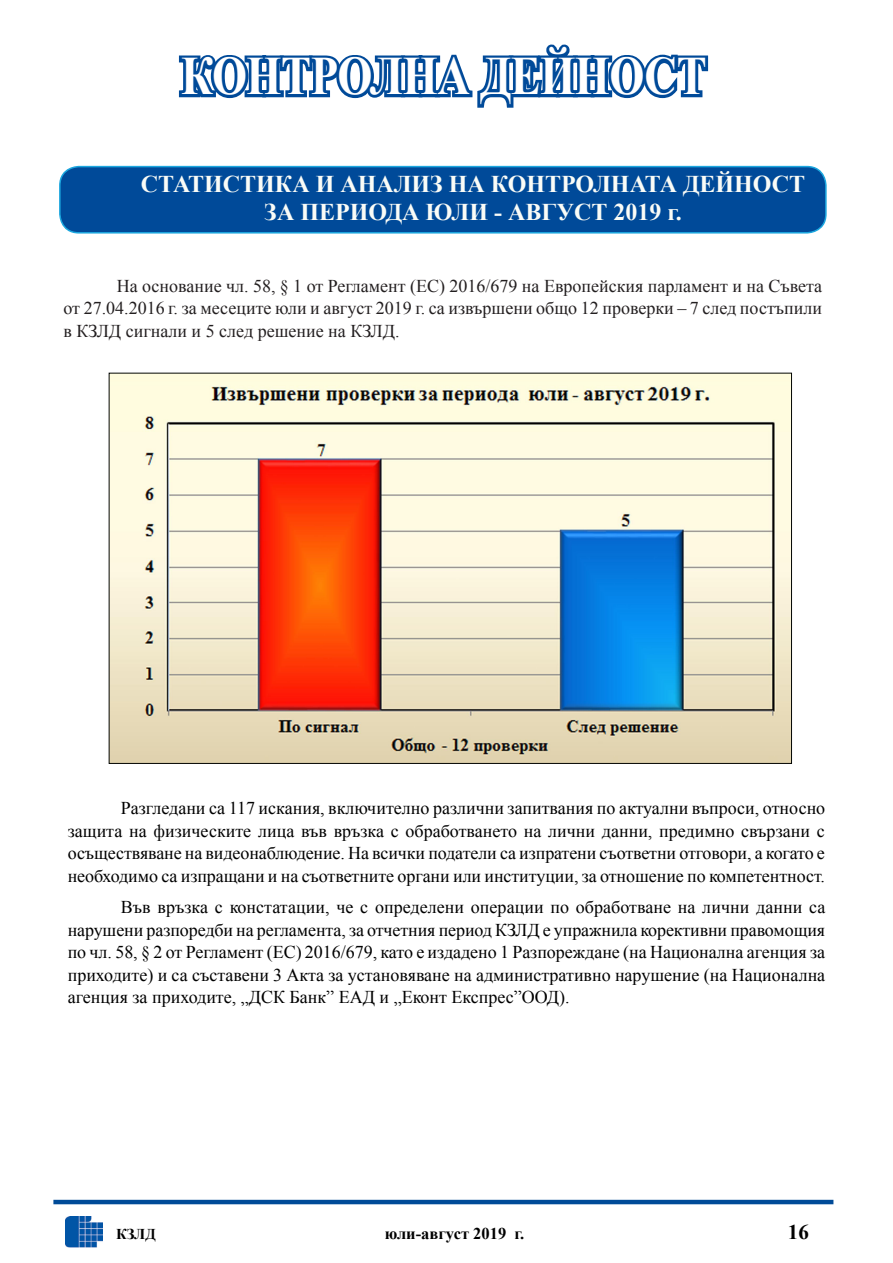
<style>
.page{position:relative;width:893px;height:1263px;background:#fff}
.page>*{position:absolute;margin:0;border:0;box-sizing:border-box;transform-origin:0 0}
.t1{font:700 54px "Times New Roman";letter-spacing:-.01em;color:#fff;scale:.83 1}
.t2{font:700 24px/28.8px "Times New Roman";color:#fafcf7;text-align:center}
.t3{font:700 21px "Times New Roman";color:#000}
.t4{font:18px/22.5px "Times New Roman";letter-spacing:-.005em;color:#000;text-align:justify}
.t5{font:18px/22.5px "Times New Roman";color:#231f20;text-align:justify}
.t6{font:700 16.5px "Times New Roman";color:#000}
.t7{font:700 15px "Times New Roman";color:#000}
</style>
<div class="page">
<img style="left:65px;top:1217px;width:37px;height:30px">
<hr style="left:53px;top:1200px;width:780px;height:4px;background:#004b98">
<svg style="left:178px;top:44px;width:531px;height:64px"></svg>
<div style="left:60px;top:167px;width:766px;height:66px;background:#004a99;border-radius:19px"></div>
<div style="left:59px;top:166px;width:768px;height:68px;border:2px solid #1ba7df;border-radius:19px"></div>
<img style="left:111px;top:375px;width:679px;height:387px">
<h1 class="t1" style="left:181px;top:39px;width:635px">КОНТРОЛНА ДЕЙНОСТ</h1>
<h2 class="t2" style="left:141px;top:169px;width:666px">СТАТИСТИКА И АНАЛИЗ НА КОНТРОЛНАТА ДЕЙНОСТ<br>ЗА ПЕРИОДА ЮЛИ - АВГУСТ 2019 г.</h2>
<p class="t5" style="left:64px;top:274px;width:760px;text-indent:53px">На основание чл. 58, § 1 от Регламент (ЕС) 2016/679 на Европейския парламент и на Съвета от 27.04.2016 г. за месеците юли и август 2019 г. са извършени общо 12 проверки – 7 след постъпили в КЗЛД сигнали и 5 след решение на КЗЛД.</p>
<p class="t4" style="left:68px;top:796px;width:759px;text-indent:53px">Разгледани са 117 искания, включително различни запитвания по актуални въпроси, относно защита на физическите лица във връзка с обработването на лични данни, предимно свързани с осъществяване на видеонаблюдение. На всички податели са изпратени съответни отговори, а когато е необходимо са изпращани и на съответните органи или институции, за отношение по компетентност.</p>
<p class="t4" style="left:68px;top:895px;width:759px;text-indent:53px">Във връзка с констатации, че с определени операции по обработване на лични данни са нарушени разпоредби на регламента, за отчетния период КЗЛД е упражнила корективни правомощия по чл. 58, § 2 от Регламент (ЕС) 2016/679, като е издадено 1 Разпореждане (на Национална агенция за приходите) и са съставени 3 Акта за установяване на административно нарушение (на Национална агенция за приходите, „ДСК Банк” ЕАД и „Еконт Експрес”ООД).</p>
<p class="t7" style="left:116px;top:1223px;width:41px">КЗЛД</p>
<p class="t6" style="left:385px;top:1222px;width:141px">юли-август 2019 г.</p>
<p class="t3" style="left:788px;top:1217px;width:22px">16</p>
</div>
